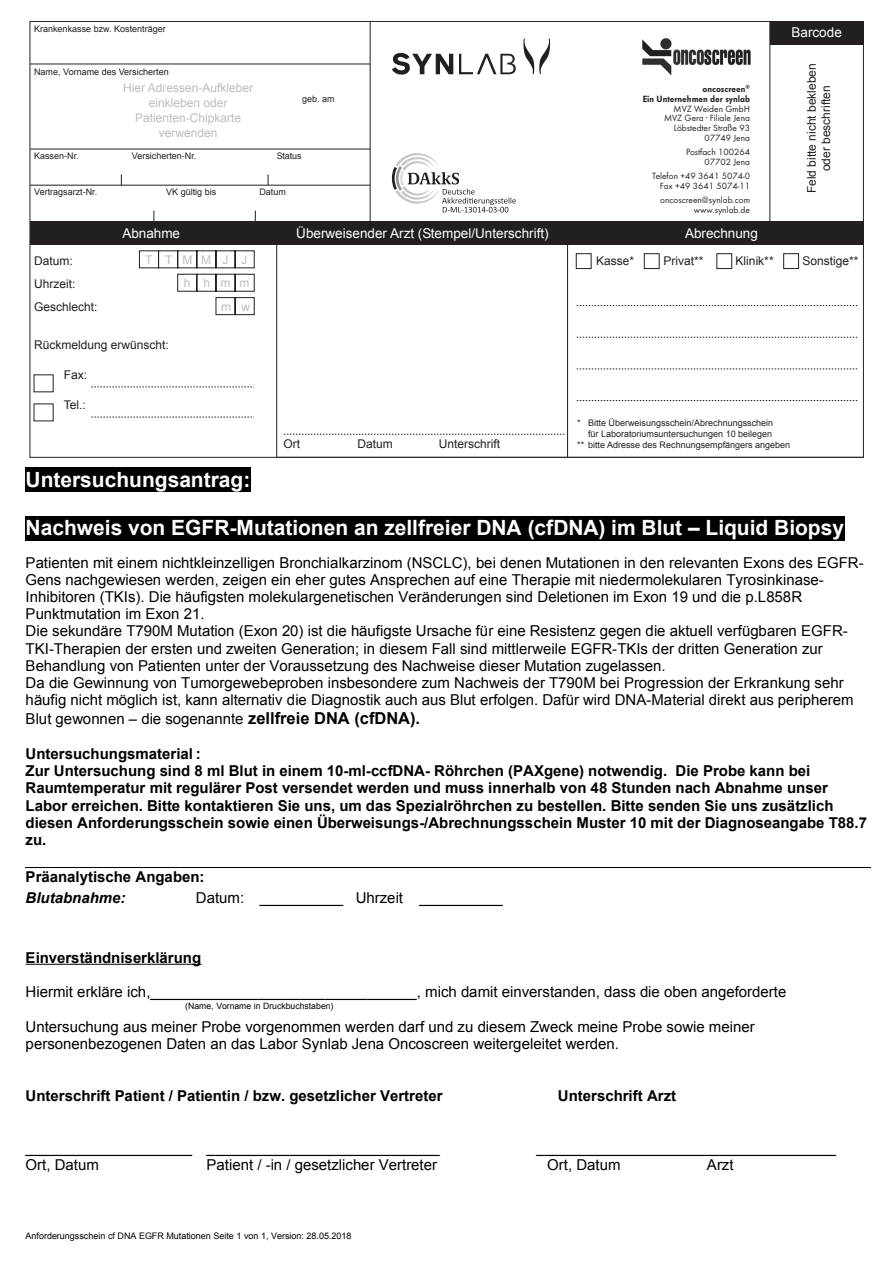
<style>
.page{position:relative;width:893px;height:1263px;background:#fff}
.page>*{position:absolute;margin:0;border:0;box-sizing:border-box;transform-origin:0 0}
.t1{font:700 21px "Arial";color:#fff}
.t2{font:15px/17.4px "Arial";color:#000}
.t3{font:700 15px/17.2px "Arial";color:#000}
.t4{font:italic 700 15px "Arial";color:#000}
.t5{font:13.5px "Arial";color:#fff}
.t6{font:12px/23.2px "Arial";color:#231f20;text-align:center}
.t7{font:12px/15px "Arial";color:#bcbdc0;text-align:center}
.t8{font:9.3px/9.8px "Futura EFTU";color:#231f20;text-align:right}
.t9{font:800 9.3px/9.8px "Futura EFCEOP";color:#231f20;text-align:right}
.t10{font:9px "Arial";color:#231f20}
.t11{font:9px "Arial";letter-spacing:-.005em;color:#000}
.t12{font:8.7px "Arial";letter-spacing:-.005em;color:#000}
.s1{font-weight:700;font-size:16.5px}
</style>
<div class="page">
<div style="left:30px;top:221px;width:833px;height:24px;background:#231f20"></div>
<div style="left:770px;top:21px;width:93px;height:24px;background:#231f20"></div>
<hr style="left:30px;top:149px;width:340px;height:1px;background:#231f20">
<hr style="left:370px;top:21px;width:1px;height:208px;background:#231f20">
<hr style="left:30px;top:185px;width:340px;height:1px;background:#231f20">
<hr style="left:30px;top:64px;width:340px;height:1px;background:#231f20">
<hr style="left:770px;top:22px;width:1px;height:199px;background:#231f20">
<hr style="left:276px;top:242px;width:1px;height:216px;background:#231f20">
<hr style="left:567px;top:243px;width:1px;height:214px;background:#231f20">
<svg style="left:139px;top:250px;width:725px;height:208px"></svg>
<svg style="left:34px;top:253px;width:557px;height:168px"></svg>
<svg style="left:284px;top:434px;width:281px;height:1px"></svg>
<svg style="left:91px;top:387px;width:163px;height:1px"></svg>
<svg style="left:91px;top:417px;width:163px;height:1px"></svg>
<svg style="left:644px;top:253px;width:155px;height:16px"></svg>
<svg style="left:577px;top:305px;width:280px;height:1px"></svg>
<svg style="left:577px;top:400px;width:280px;height:1px"></svg>
<svg style="left:577px;top:369px;width:280px;height:1px"></svg>
<svg style="left:577px;top:337px;width:280px;height:1px"></svg>
<img style="left:642px;top:38px;width:109px;height:38px">
<svg style="left:392px;top:153px;width:124px;height:59px"></svg>
<svg style="left:523px;top:38px;width:27px;height:36px"></svg>
<svg style="left:392px;top:53px;width:61px;height:22px"></svg>
<svg style="left:459px;top:54px;width:57px;height:20px"></svg>
<div style="left:25px;top:468px;width:226px;height:24px;background:#000"></div>
<div style="left:25px;top:516px;width:581px;height:24px;background:#000"></div>
<div style="left:606px;top:516px;width:5px;height:24px;background:#000"></div>
<div style="left:611px;top:516px;width:233px;height:24px;background:#000"></div>
<hr style="left:26px;top:964px;width:176px;height:1px;background:#000">
<hr style="left:25px;top:867px;width:846px;height:1px;background:#000">
<p class="t10" style="left:34px;top:23px;width:133px">Krankenkasse bzw. Kostenträger</p>
<p class="t10" style="left:34px;top:66px;width:136px">Name, Vorname des Versicherten</p>
<p class="t7" style="left:123px;top:80px;width:132px">Hier Adressen-Aufkleber einkleben oder<br>Patienten-Chipkarte verwenden</p>
<p class="t10" style="left:302px;top:93px;width:34px">geb. am</p>
<p class="t10" style="left:34px;top:150px;width:46px">Kassen-Nr.</p>
<p class="t10" style="left:132px;top:150px;width:66px">Versicherten-Nr.</p>
<p class="t10" style="left:277px;top:150px;width:27px">Status</p>
<p class="t10" style="left:34px;top:186px;width:65px">Vertragsarzt-Nr.</p>
<p class="t10" style="left:166px;top:186px;width:52px">VK gültig bis</p>
<p class="t10" style="left:259px;top:186px;width:28px">Datum</p>
<p class="t9" style="left:643px;top:84px;width:109px">oncoscreen®<br>Ein Unternehmen der synlab</p>
<p class="t8" style="left:664px;top:104px;width:88px">MVZ Weiden GmbH<br>MVZ Gera · Filiale Jena<br>Löbstedter Straße 93<br>07749 Jena</p>
<p class="t8" style="left:686px;top:147px;width:66px">Postfach 100264<br>07702 Jena</p>
<p class="t8" style="left:652px;top:171px;width:99px">Telefon +49 3641 5074-0<br>Fax +49 3641 5074-11</p>
<p class="t8" style="left:660px;top:195px;width:91px">oncoscreen@synlab.com www.synlab.de</p>
<p class="t5" style="left:122px;top:224px;width:59px">Abnahme</p>
<p class="t5" style="left:296px;top:224px;width:254px">Überweisender Arzt (Stempel/Unterschrift)</p>
<p class="t5" style="left:685px;top:224px;width:74px">Abrechnung</p>
<p class="t5" style="left:791px;top:24px;width:52px">Barcode</p>
<p class="t6" style="left:804px;top:193px;width:132px;line-height:14.4px;rotate:-90deg">Feld bitte nicht bekleben oder beschriften</p>
<p class="t7" style="left:145px;top:248px;width:106px;line-height:23.4px;text-align:right">TTM M J J h h m m<br>m w</p>
<p class="t6" style="left:596px;top:249px;width:40px">Kasse*</p>
<p class="t6" style="left:663px;top:249px;width:42px">Privat**</p>
<p class="t6" style="left:736px;top:249px;width:40px">Klinik**</p>
<p class="t6" style="left:802px;top:249px;width:58px">Sonstige**</p>
<p class="t6" style="left:34px;top:249px;width:65px;text-align:left">Datum:<br>Uhrzeit:<br>Geschlecht:</p>
<p class="t6" style="left:34px;top:333px;width:136px">Rückmeldung erwünscht:</p>
<p class="t6" style="left:64px;top:363px;width:25px">Fax:</p>
<p class="t6" style="left:64px;top:393px;width:24px">Tel.:</p>
<p class="t6" style="left:283px;top:433px;width:18px">Ort</p>
<p class="t6" style="left:358px;top:433px;width:37px">Datum</p>
<p class="t6" style="left:439px;top:433px;width:63px">Unterschrift</p>
<p class="t10" style="left:577px;top:417px;width:197px">* Bitte Überweisungsschein/Abrechnungsschein</p>
<p class="t10" style="left:588px;top:428px;width:186px">für Laboratoriumsuntersuchungen 10 beilegen</p>
<p class="t10" style="left:577px;top:439px;width:214px">** bitte Adresse des Rechnungsempfängers angeben</p>
<h1 class="t1" style="left:26px;top:468px;width:226px">Untersuchungsantrag:</h1>
<h1 class="t1" style="left:26px;top:517px;width:820px">Nachweis von EGFR-Mutationen an zellfreier DNA (cfDNA) im Blut – Liquid Biopsy</h1>
<p class="t2" style="left:26px;top:555px;width:840px">Patienten mit einem nichtkleinzelligen Bronchialkarzinom (NSCLC), bei denen Mutationen in den relevanten Exons des EGFR-Gens nachgewiesen werden, zeigen ein eher gutes Ansprechen auf eine Therapie mit niedermolekularen Tyrosinkinase-Inhibitoren (TKIs). Die häufigsten molekulargenetischen Veränderungen sind Deletionen im Exon 19 und die p.L858R Punktmutation im Exon 21.<br>Die sekundäre T790M Mutation (Exon 20) ist die häufigste Ursache für eine Resistenz gegen die aktuell verfügbaren EGFR-TKI-Therapien der ersten und zweiten Generation; in diesem Fall sind mittlerweile EGFR-TKIs der dritten Generation zur Behandlung von Patienten unter der Voraussetzung des Nachweise dieser Mutation zugelassen.<br>Da die Gewinnung von Tumorgewebeproben insbesondere zum Nachweis der T790M bei Progression der Erkrankung sehr häufig nicht möglich ist, kann alternativ die Diagnostik auch aus Blut erfolgen. Dafür wird DNA-Material direkt aus peripherem Blut gewonnen – die sogenannte <span class="s1">zellfreie DNA (cfDNA).</span></p>
<p class="t3" style="left:26px;top:745px;width:843px">Untersuchungsmaterial :<br>Zur Untersuchung sind 8 ml Blut in einem 10-ml-ccfDNA- Röhrchen (PAXgene) notwendig. Die Probe kann bei Raumtemperatur mit regulärer Post versendet werden und muss innerhalb von 48 Stunden nach Abnahme unser Labor erreichen. Bitte kontaktieren Sie uns, um das Spezialröhrchen zu bestellen. Bitte senden Sie uns zusätzlich diesen Anforderungsschein sowie einen Überweisungs-/Abrechnungsschein Muster 10 mit der Diagnoseangabe T88.7 zu.</p>
<p class="t3" style="left:26px;top:868px;width:180px">Präanalytische Angaben:</p>
<p class="t4" style="left:26px;top:889px;width:101px">Blutabnahme:</p>
<p class="t2" style="left:196px;top:891px;width:308px">Datum: __________ Uhrzeit __________</p>
<p class="t3" style="left:26px;top:949px;width:177px">Einverständniserklärung</p>
<p class="t2" style="left:26px;top:985px;width:762px">Hiermit erkläre ich,________________________________, mich damit einverstanden, dass die oben angeforderte</p>
<p class="t12" style="left:185px;top:1002px;width:150px">(Name, Vorname in Druckbuchstaben)</p>
<p class="t2" style="left:26px;top:1019px;width:731px">Untersuchung aus meiner Probe vorgenommen werden darf und zu diesem Zweck meine Probe sowie meiner personenbezogenen Daten an das Labor Synlab Jena Oncoscreen weitergeleitet werden.</p>
<p class="t3" style="left:26px;top:1087px;width:418px">Unterschrift Patient / Patientin / bzw. gesetzlicher Vertreter</p>
<p class="t3" style="left:558px;top:1087px;width:120px">Unterschrift Arzt</p>
<p class="t2" style="left:26px;top:1140px;width:416px">____________________ ____________________________</p>
<p class="t2" style="left:537px;top:1140px;width:301px">____________________________________</p>
<p class="t2" style="left:26px;top:1157px;width:75px">Ort, Datum</p>
<p class="t2" style="left:207px;top:1157px;width:232px">Patient / -in / gesetzlicher Vertreter</p>
<p class="t2" style="left:547px;top:1157px;width:75px">Ort, Datum</p>
<p class="t2" style="left:707px;top:1157px;width:28px">Arzt</p>
<p class="t11" style="left:26px;top:1232px;width:327px">Anforderungsschein cf DNA EGFR Mutationen Seite 1 von 1, Version: 28.05.2018</p>
</div>
